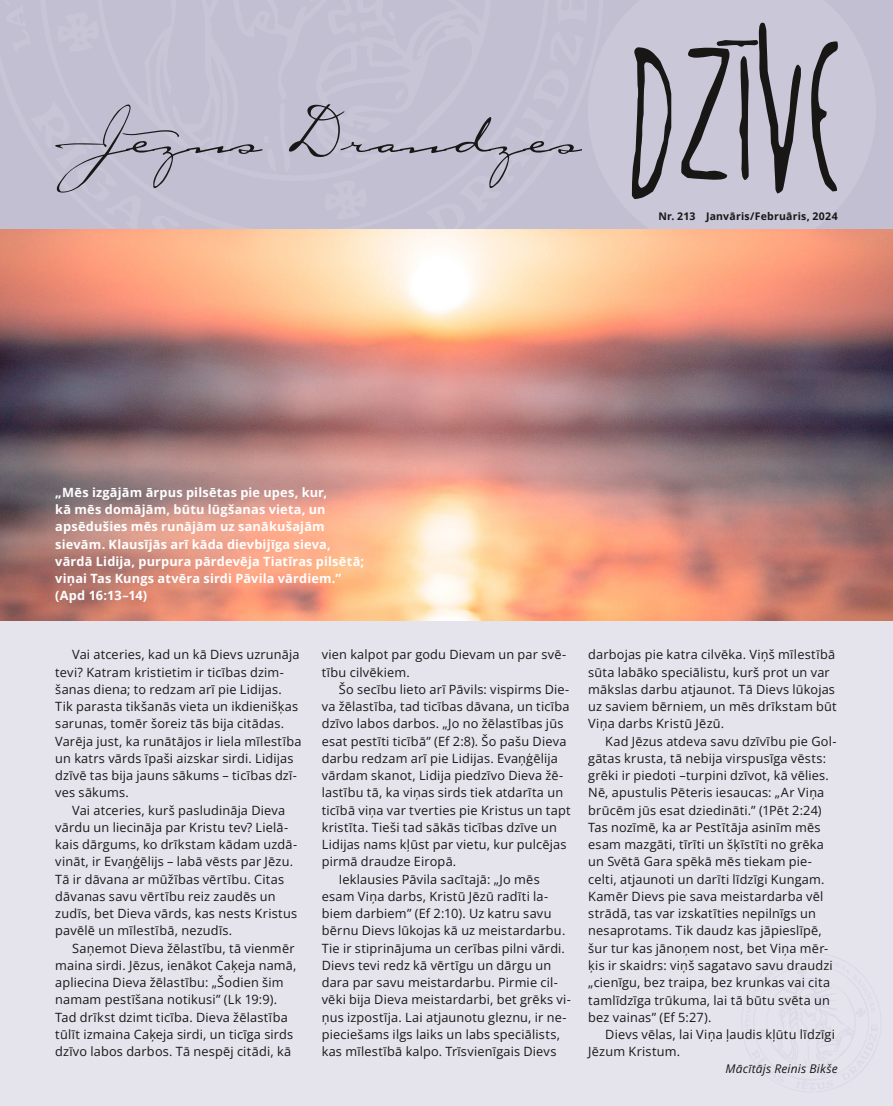
<style>
.page{position:relative;width:893px;height:1106px;background:#fff}
.page>*{position:absolute;margin:0;border:0;box-sizing:border-box;transform-origin:0 0}
.t1{font:12.75px/17.2px "Open Sans";letter-spacing:.015em;color:#181716}
.t2{font:700 12.75px/17.2px "Open Sans";letter-spacing:.015em;color:#fff}
.t3{font:italic 12px "Open Sans";letter-spacing:.015em;color:#181716}
.t4{font:700 10.5px "Open Sans";letter-spacing:.025em;color:#181716}
</style>
<div class="page">
<div style="left:8px;top:0;width:577px;height:230px;background:#c1bfd1"></div>
<div style="left:93px;top:0;width:404px;height:195px;background:#c1bfd1"></div>
<svg style="left:552px;top:0;width:36px;height:25px"></svg>
<div style="left:425px;top:31px;width:159px;height:199px;background:#c1bfd1"></div>
<div style="left:1px;top:0;width:30px;height:52px;background:#c1bfd1"></div>
<div style="left:0;top:356px;width:893px;height:750px;background:#e5e4ed"></div>
<svg style="left:588px;top:0;width:288px;height:230px;background:#c8c5d5"></svg>
<svg style="left:632px;top:21px;width:206px;height:178px;background:#a2a0ac"></svg>
<div style="left:180px;top:104px;width:402px;height:88px;background:#c1bfd1"></div>
<svg style="left:30px;top:101px;width:150px;height:129px;background:#bbb9c9"></svg>
<img style="left:0;top:230px;width:893px;height:390px">
<p class="t4" style="left:658px;top:209px;width:181px">Nr. 213 Janvāris/Februāris, 2024</p>
<p class="t2" style="left:55px;top:483px;width:310px">„Mēs izgājām ārpus pilsētas pie upes, kur,<br>kā mēs domājām, būtu lūgšanas vieta, un apsēdušies mēs runājām uz sanākušajām sievām. Klausījās arī kāda dievbijīga sieva, vārdā Lidija, purpura pārdevēja Tiatīras pilsētā; viņai Tas Kungs atvēra sirdi Pāvila vārdiem.” (Apd 16:13–14)</p>
<p class="t1" style="left:55px;top:645px;width:248px;text-indent:17px">Vai atceries, kad un kā Dievs uzrunāja tevi? Katram kristietim ir ticības dzim&shy;šanas diena; to redzam arī pie Lidijas.<br>Tik parasta tikšanās vieta un ikdienišķas sarunas, tomēr šoreiz tās bija citādas.<br>Varēja just, ka runātājos ir liela mīlestība un katrs vārds īpaši aizskar sirdi. Lidijas dzīvē tas bija jauns sākums – ticības dzī&shy;ves sākums.</p>
<p class="t1" style="left:55px;top:801px;width:243px;text-indent:17px">Vai atceries, kurš pasludināja Dieva vārdu un liecināja par Kristu tev? Lielā&shy;kais dārgums, ko drīkstam kādam uzdā&shy;vināt, ir Evaņģēlijs – labā vēsts par Jēzu.<br>Tā ir dāvana ar mūžības vērtību. Citas dāvanas savu vērtību reiz zaudēs un zudīs, bet Dieva vārds, kas nests Kristus pavēlē un mīlestībā, nezudīs.</p>
<p class="t1" style="left:55px;top:939px;width:243px;text-indent:17px">Saņemot Dieva žēlastību, tā vienmēr maina sirdi. Jēzus, ienākot Caķeja namā, apliecina Dieva žēlastību: „Šodien šim namam pestīšana notikusi” (Lk 19:9).<br>Tad drīkst dzimt ticība. Dieva žēlastība tūlīt izmaina Caķeja sirdi, un ticīga sirds dzīvo labos darbos. Tā nespēj citādi, kā</p>
<p class="t1" style="left:322px;top:645px;width:246px">vien kalpot par godu Dievam un par svē&shy;tību cilvēkiem.</p>
<p class="t1" style="left:339px;top:680px;width:232px">Šo secību lieto arī Pāvils: vispirms Die-</p>
<p class="t1" style="left:322px;top:697px;width:249px">va žēlastība, tad ticības dāvana, un ticība</p>
<p class="t1" style="left:322px;top:714px;width:243px">dzīvo labos darbos. „Jo no žēlastības jūs</p>
<p class="t1" style="left:322px;top:732px;width:246px">esat pestīti ticībā” (Ef 2:8). Šo pašu Dieva</p>
<p class="t1" style="left:322px;top:749px;width:238px">darbu redzam arī pie Lidijas. Evaņģēlija</p>
<p class="t1" style="left:322px;top:766px;width:243px">vārdam skanot, Lidija piedzīvo Dieva žē-</p>
<p class="t1" style="left:322px;top:783px;width:243px">lastību tā, ka viņas sirds tiek atdarīta un</p>
<p class="t1" style="left:322px;top:801px;width:250px">ticībā viņa var tverties pie Kristus un tapt</p>
<p class="t1" style="left:322px;top:818px;width:237px">kristīta. Tieši tad sākās ticības dzīve un</p>
<p class="t1" style="left:322px;top:835px;width:246px">Lidijas nams kļūst par vietu, kur pulcējas</p>
<p class="t1" style="left:322px;top:852px;width:136px">pirmā draudze Eiropā.</p>
<p class="t1" style="left:339px;top:870px;width:202px">Ieklausies Pāvila sacītajā: „Jo mēs</p>
<p class="t1" style="left:322px;top:887px;width:228px">esam Viņa darbs, Kristū Jēzū radīti la-</p>
<p class="t1" style="left:322px;top:904px;width:231px">biem darbiem” (Ef 2:10). Uz katru savu</p>
<p class="t1" style="left:322px;top:921px;width:245px">bērnu Dievs lūkojas kā uz meistardarbu.</p>
<p class="t1" style="left:322px;top:939px;width:245px">Tie ir stiprinājuma un cerības pilni vārdi.</p>
<p class="t1" style="left:322px;top:956px;width:231px">Dievs tevi redz kā vērtīgu un dārgu un</p>
<p class="t1" style="left:322px;top:973px;width:238px">dara par savu meistardarbu. Pirmie cil-</p>
<p class="t1" style="left:322px;top:990px;width:251px">vēki bija Dieva meistardarbi, bet grēks vi-</p>
<p class="t1" style="left:322px;top:1008px;width:246px">ņus izpostīja. Lai atjaunotu gleznu, ir ne-</p>
<p class="t1" style="left:322px;top:1025px;width:240px">pieciešams ilgs laiks un labs speciālists,</p>
<p class="t1" style="left:322px;top:1042px;width:236px">kas mīlestībā kalpo. Trīsvienīgais Dievs</p>
<p class="t1" style="left:588px;top:645px;width:250px">darbojas pie katra cilvēka. Viņš mīlestībā sūta labāko speciālistu, kurš prot un var mākslas darbu atjaunot. Tā Dievs lūkojas uz saviem bērniem, un mēs drīkstam būt Viņa darbs Kristū Jēzū.</p>
<p class="t1" style="left:588px;top:732px;width:250px;text-indent:17px">Kad Jēzus atdeva savu dzīvību pie Gol&shy;gātas krusta, tā nebija virspusīga vēsts: grēki ir piedoti –turpini dzīvot, kā vēlies.<br>Nē, apustulis Pēteris iesaucas: „Ar Viņa brūcēm jūs esat dziedināti.” (1Pēt 2:24)<br>Tas nozīmē, ka ar Pestītāja asinīm mēs esam mazgāti, tīrīti un šķīstīti no grēka un Svētā Gara spēkā mēs tiekam pie&shy;celti, atjaunoti un darīti līdzīgi Kungam.<br>Kamēr Dievs pie sava meistardarba vēl strādā, tas var izskatīties nepilnīgs un nesaprotams. Tik daudz kas jāpieslīpē, šur tur kas jānoņem nost, bet Viņa mēr&shy;ķis ir skaidrs: viņš sagatavo savu draudzi „cienīgu, bez traipa, bez krunkas vai cita tamlīdzīga trūkuma, lai tā būtu svēta un bez vainas” (Ef 5:27).</p>
<p class="t1" style="left:588px;top:1025px;width:248px;text-indent:17px">Dievs vēlas, lai Viņa ļaudis kļūtu līdzīgi<br>Jēzum Kristum.</p>
<p class="t3" style="left:725px;top:1060px;width:114px">Mācītājs Reinis Bikše</p>
</div>
